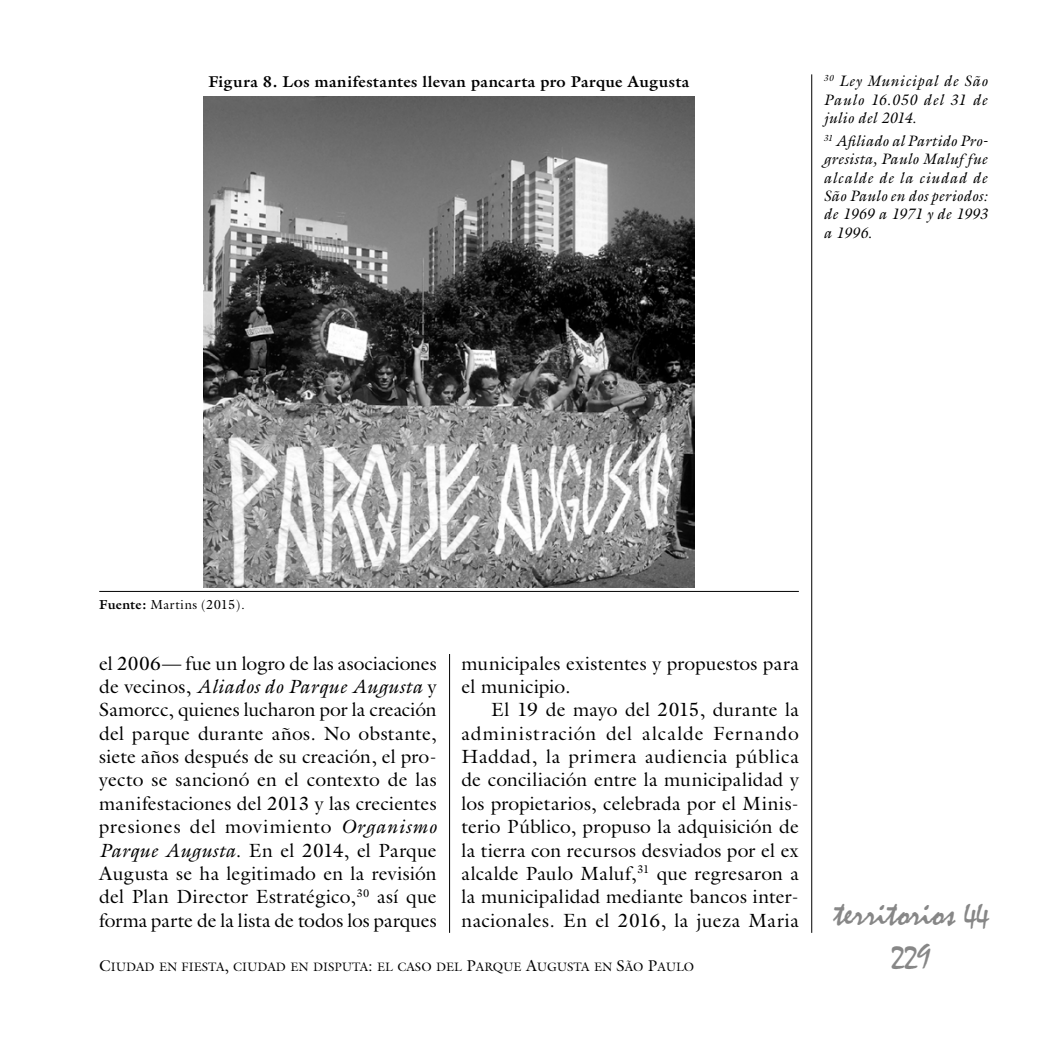
<style>
.page{position:relative;width:1042px;height:1042px;background:#fff}
.page>*{position:absolute;margin:0;border:0;box-sizing:border-box;transform-origin:0 0}
.t1{font:37.62px "Mistral";letter-spacing:-.01em;color:#878787}
.t2{font:33.25px "Mistral";color:#878787}
._02Body_2{font:19.25px/23.3px "Galliard";letter-spacing:.01em;color:#000;text-align:justify}
._15Tit_grafico{font:700 15.75px "Galliard";letter-spacing:.03em;color:#000}
._04Notas_y_clave{font:italic 15.22px/18.2px "Galliard";letter-spacing:.025em;color:#000;text-align:justify}
._16Fte_grafico{font:13.12px "Galliard";letter-spacing:.04em;color:#000}
.t3{font:12.25px "Galliard";color:#000}
.s1{font-weight:700}
.s2{font-style:italic}
.s3{font-size:15.75px}
.s4{font-size:31.5px}
</style>
<div class="page">
<hr style="left:811px;top:74px;width:1px;height:859px;background:#000">
<hr style="left:449px;top:74px;width:1px;height:859px;background:#000">
<hr style="left:99px;top:591px;width:700px;height:1px;background:#000">
<img style="left:203px;top:96px;width:492px;height:491px">
<p class="_15Tit_grafico" style="left:209px;top:71px;width:482px">Figura 8. Los manifestantes llevan pancarta pro Parque Augusta</p>
<p class="_04Notas_y_clave" style="left:823px;top:72px;width:165px"><sup>30</sup> Ley Municipal de São Paulo 16.050 del 31 de julio del 2014.</p>
<p class="_04Notas_y_clave" style="left:823px;top:132px;width:166px"><sup>31</sup> Afiliado al Partido Pro&shy;gresista, Paulo Maluf fue alcalde de la ciudad de São Paulo en dos periodos: de 1969 a 1971 y de 1993 a 1996.</p>
<p class="_16Fte_grafico" style="left:99px;top:597px;width:147px"><span class="s1">Fuente:</span> Martins (2015).</p>
<p class="_02Body_2" style="left:99px;top:651px;width:339px">el 2006— fue un logro de las asociaciones de vecinos, <span class="s2">Aliados do Parque Augusta</span> y Samorcc, quienes lucharon por la creación del parque durante años. No obstante, siete años después de su creación, el pro&shy;yecto se sancionó en el contexto de las manifestaciones del 2013 y las crecientes presiones del movimiento <span class="s2">Organismo Parque Augusta</span>. En el 2014, el Parque Augusta se ha legitimado en la revisión del Plan Director Estratégico,<sup>30</sup> así que forma parte de la lista de todos los parques</p>
<p class="_02Body_2" style="left:461px;top:651px;width:339px">municipales existentes y propuestos para el municipio.</p>
<p class="_02Body_2" style="left:461px;top:698px;width:339px;text-indent:30px">El 19 de mayo del 2015, durante la administración del alcalde Fernando Haddad, la primera audiencia pública de conciliación entre la municipalidad y los propietarios, celebrada por el Minis&shy;terio Público, propuso la adquisición de la tierra con recursos desviados por el ex alcalde Paulo Maluf,<sup>31</sup> que regresaron a la municipalidad mediante bancos inter&shy;nacionales. En el 2016, la jueza Maria</p>
<p class="t3" style="left:99px;top:959px;width:596px"><span class="s3">C</span>IUDAD EN FIESTA<span class="s3">,</span> CIUDAD EN DISPUTA<span class="s3">:</span> EL CASO DEL <span class="s3">P</span>ARQUE <span class="s3">A</span>UGUSTA EN <span class="s3">S</span>ÃO <span class="s3">P</span>AULO</p>
<h1 class="t1" style="left:834px;top:892px;width:156px">territorios <span class="s4">44</span></h1>
<h2 class="t2" style="left:891px;top:938px;width:41px">229</h2>
</div>
